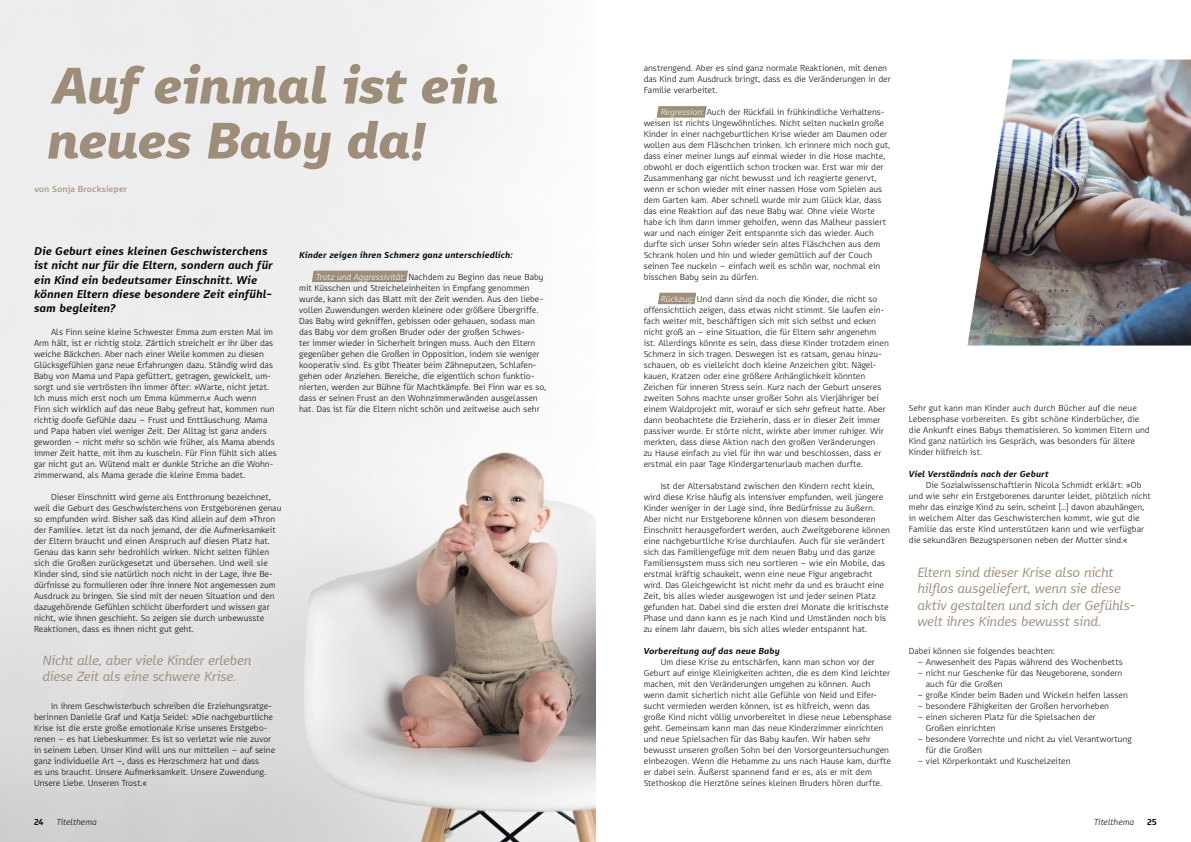
<style>
.page{position:relative;width:1191px;height:842px;background:#fff}
.page>*{position:absolute;margin:0;border:0;box-sizing:border-box;transform-origin:0 0}
.t1{font:italic 900 50px/55px "Karbid Pro";letter-spacing:-.015em;color:#9e8d79}
.t2{font:italic 13px/16.5px "Karbid Pro";letter-spacing:-.015em;color:#9e8d79}
.t3{font:italic 700 11px/14.2px "Karbid Text Pro";letter-spacing:.005em;color:#000}
.t4{font:300 8.5px/11px "Karbid Text Pro";color:#000}
.t5{font:italic 700 8.5px "Karbid Text Pro";letter-spacing:.015em;color:#000}
.t6{font:italic 300 8.5px "Karbid Text Pro";color:#000}
.t7{font:500 8.5px "Karbid Text Pro";letter-spacing:.015em;color:#9e8d79}
.t8{font:700 8.5px "Karbid Text Pro";color:#000}
.s1{font-style:italic;color:#fff}
</style>
<div class="page">
<img style="left:0;top:0;width:595px;height:842px">
<svg style="left:656px;top:106px;width:50px;height:12px"></svg>
<svg style="left:658px;top:293px;width:38px;height:11px"></svg>
<img style="left:967px;top:60px;width:224px;height:286px">
<svg style="left:312px;top:271px;width:96px;height:11px"></svg>
<h1 class="t1" style="left:46px;top:57px;width:453px">Auf einmal ist ein neues Baby da!</h1>
<p class="t7" style="left:34px;top:183px;width:94px">von Sonja Brocksieper</p>
<p class="t3" style="left:34px;top:244px;width:240px">Die Geburt eines kleinen Geschwisterchens ist nicht nur für die Eltern, sondern auch für ein Kind ein bedeutsamer Einschnitt. Wie können Eltern diese besondere Zeit einfühl&shy;sam begleiten?</p>
<p class="t4" style="left:34px;top:326px;width:244px;text-indent:17px">Als Finn seine kleine Schwester Emma zum ersten Mal im Arm hält, ist er richtig stolz. Zärtlich streichelt er ihr über das weiche Bäckchen. Aber nach einer Weile kommen zu diesen Glücksgefühlen ganz neue Erfahrungen dazu. Ständig wird das Baby von Mama und Papa gefüttert, getragen, gewickelt, um&shy;sorgt und sie vertrösten ihn immer öfter: »Warte, nicht jetzt.<br>Ich muss mich erst noch um Emma kümmern.« Auch wenn<br>Finn sich wirklich auf das neue Baby gefreut hat, kommen nun richtig doofe Gefühle dazu – Frust und Enttäuschung. Mama und Papa haben viel weniger Zeit. Der Alltag ist ganz anders geworden – nicht mehr so schön wie früher, als Mama abends immer Zeit hatte, mit ihm zu kuscheln. Für Finn fühlt sich alles gar nicht gut an. Wütend malt er dunkle Striche an die Wohn&shy;zimmerwand, als Mama gerade die kleine Emma badet.</p>
<p class="t4" style="left:34px;top:491px;width:249px;text-indent:17px">Dieser Einschnitt wird gerne als Entthronung bezeichnet, weil die Geburt des Geschwisterchens von Erstgeborenen genau so empfunden wird. Bisher saß das Kind allein auf dem »Thron der Familie«. Jetzt ist da noch jemand, der die Aufmerksamkeit der Eltern braucht und einen Anspruch auf diesen Platz hat.<br>Genau das kann sehr bedrohlich wirken. Nicht selten fühlen sich die Großen zurückgesetzt und übersehen. Und weil sie Kinder sind, sind sie natürlich noch nicht in der Lage, ihre Be&shy;dürfnisse zu formulieren oder ihre innere Not angemessen zum Ausdruck zu bringen. Sie sind mit der neuen Situation und den dazugehörende Gefühlen schlicht überfordert und wissen gar nicht, wie ihnen geschieht. So zeigen sie durch unbewusste Reaktionen, dass es ihnen nicht gut geht.</p>
<h2 class="t2" style="left:43px;top:651px;width:210px">Nicht alle, aber viele Kinder erleben diese Zeit als eine schwere Krise.</h2>
<p class="t4" style="left:34px;top:700px;width:243px;text-indent:17px">In ihrem Geschwisterbuch schreiben die Erziehungsratge&shy;berinnen Danielle Graf und Katja Seidel: »Die nachgeburtliche Krise ist die erste große emotionale Krise unseres Erstgebo&shy;renen – es hat Liebeskummer. Es ist so verletzt wie nie zuvor in seinem Leben. Unser Kind will uns nur mitteilen – auf seine ganz individuelle Art –, dass es Herzschmerz hat und dass<br>es uns braucht. Unsere Aufmerksamkeit. Unsere Zuwendung.<br>Unsere Liebe. Unseren Trost.«</p>
<p class="t5" style="left:299px;top:249px;width:215px">Kinder zeigen ihren Schmerz ganz unterschiedlich:</p>
<p class="t4" style="left:299px;top:271px;width:249px;text-indent:17px"><span class="s1">Trotz und Aggressivität:</span> Nachdem zu Beginn das neue Baby mit Küsschen und Streicheleinheiten in Empfang genommen wurde, kann sich das Blatt mit der Zeit wenden. Aus den liebe&shy;vollen Zuwendungen werden kleinere oder größere Übergriffe.<br>Das Baby wird gekniffen, gebissen oder gehauen, sodass man das Baby vor dem großen Bruder oder der großen Schwes-<br>ter immer wieder in Sicherheit bringen muss. Auch den Eltern gegenüber gehen die Großen in Opposition, indem sie weniger kooperativ sind. Es gibt Theater beim Zähneputzen, Schlafen&shy;gehen oder Anziehen. Bereiche, die eigentlich schon funktio&shy;nierten, werden zur Bühne für Machtkämpfe. Bei Finn war es so, dass er seinen Frust an den Wohnzimmerwänden ausgelassen hat. Das ist für die Eltern nicht schön und zeitweise auch sehr</p>
<p class="t4" style="left:643px;top:62px;width:248px">anstrengend. Aber es sind ganz normale Reaktionen, mit denen das Kind zum Ausdruck bringt, dass es die Veränderungen in der<br>Familie verarbeitet.</p>
<p class="t4" style="left:643px;top:106px;width:248px;text-indent:17px"><span class="s1">Regression:</span> Auch der Rückfall in frühkindliche Verhaltens&shy;weisen ist nichts Ungewöhnliches. Nicht selten nuckeln große Kinder in einer nachgeburtlichen Krise wieder am Daumen oder wollen aus dem Fläschchen trinken. Ich erinnere mich noch gut, dass einer meiner Jungs auf einmal wieder in die Hose machte, obwohl er doch eigentlich schon trocken war. Erst war mir der Zusammenhang gar nicht bewusst und ich reagierte genervt, wenn er schon wieder mit einer nassen Hose vom Spielen aus dem Garten kam. Aber schnell wurde mir zum Glück klar, dass das eine Reaktion auf das neue Baby war. Ohne viele Worte habe ich ihm dann immer geholfen, wenn das Malheur passiert war und nach einiger Zeit entspannte sich das wieder. Auch durfte sich unser Sohn wieder sein altes Fläschchen aus dem Schrank holen und hin und wieder gemütlich auf der Couch seinen Tee nuckeln – einfach weil es schön war, nochmal ein bisschen Baby sein zu dürfen.</p>
<p class="t4" style="left:643px;top:293px;width:247px;text-indent:17px"><span class="s1">Rückzug:</span> Und dann sind da noch die Kinder, die nicht so offensichtlich zeigen, dass etwas nicht stimmt. Sie laufen ein&shy;fach weiter mit, beschäftigen sich mit sich selbst und ecken nicht groß an – eine Situation, die für Eltern sehr angenehm ist. Allerdings könnte es sein, dass diese Kinder trotzdem einen Schmerz in sich tragen. Deswegen ist es ratsam, genau hinzu&shy;schauen, ob es vielleicht doch kleine Anzeichen gibt: Nägel&shy;kauen, Kratzen oder eine größere Anhänglichkeit könnten Zeichen für inneren Stress sein. Kurz nach der Geburt unseres zweiten Sohns machte unser großer Sohn als Vierjähriger bei einem Waldprojekt mit, worauf er sich sehr gefreut hatte. Aber dann beobachtete die Erzieherin, dass er in dieser Zeit immer passiver wurde. Er störte nicht, wirkte aber immer ruhiger. Wir merkten, dass diese Aktion nach den großen Veränderungen<br>zu Hause einfach zu viel für ihn war und beschlossen, dass er erstmal ein paar Tage Kindergartenurlaub machen durfte.</p>
<p class="t4" style="left:643px;top:480px;width:248px;text-indent:17px">Ist der Altersabstand zwischen den Kindern recht klein, wird diese Krise häufig als intensiver empfunden, weil jüngere Kinder weniger in der Lage sind, ihre Bedürfnisse zu äußern.<br>Aber nicht nur Erstgeborene können von diesem besonderen Einschnitt herausgefordert werden, auch Zweitgeborene können eine nachgeburtliche Krise durchlaufen. Auch für sie verändert sich das Familiengefüge mit dem neuen Baby und das ganze Familiensystem muss sich neu sortieren – wie ein Mobile, das erstmal kräftig schaukelt, wenn eine neue Figur angebracht wird. Das Gleichgewicht ist nicht mehr da und es braucht eine Zeit, bis alles wieder ausgewogen ist und jeder seinen Platz gefunden hat. Dabei sind die ersten drei Monate die kritischste Phase und dann kann es je nach Kind und Umständen noch bis zu einem Jahr dauern, bis sich alles wieder entspannt hat.</p>
<p class="t5" style="left:643px;top:645px;width:138px">Vorbereitung auf das neue Baby</p>
<p class="t4" style="left:643px;top:656px;width:249px;text-indent:17px">Um diese Krise zu entschärfen, kann man schon vor der Geburt auf einige Kleinigkeiten achten, die es dem Kind leichter machen, mit den Veränderungen umgehen zu können. Auch wenn damit sicherlich nicht alle Gefühle von Neid und Eifer&shy;sucht vermieden werden können, ist es hilfreich, wenn das große Kind nicht völlig unvorbereitet in diese neue Lebensphase geht. Gemeinsam kann man das neue Kinderzimmer einrichten und neue Spielsachen für das Baby kaufen. Wir haben sehr bewusst unseren großen Sohn bei den Vorsorgeuntersuchungen einbezogen. Wenn die Hebamme zu uns nach Hause kam, durfte er dabei sein. Äußerst spannend fand er es, als er mit dem Stethoskop die Herztöne seines kleinen Bruders hören durfte.</p>
<p class="t4" style="left:909px;top:403px;width:242px">Sehr gut kann man Kinder auch durch Bücher auf die neue Lebensphase vorbereiten. Es gibt schöne Kinderbücher, die die Ankunft eines Babys thematisieren. So kommen Eltern und Kind ganz natürlich ins Gespräch, was besonders für ältere Kinder hilfreich ist.</p>
<p class="t5" style="left:909px;top:469px;width:141px">Viel Verständnis nach der Geburt</p>
<p class="t4" style="left:909px;top:480px;width:243px;text-indent:17px">Die Sozialwissenschaftlerin Nicola Schmidt erklärt: »Ob und wie sehr ein Erstgeborenes darunter leidet, plötzlich nicht mehr das einzige Kind zu sein, scheint […] davon abzuhängen, in welchem Alter das Geschwisterchen kommt, wie gut die Familie das erste Kind unterstützen kann und wie verfügbar die sekundären Bezugspersonen neben der Mutter sind.«</p>
<h2 class="t2" style="left:917px;top:563px;width:220px">Eltern sind dieser Krise also nicht hilflos ausgeliefert, wenn sie diese aktiv gestalten und sich der Gefühls&shy;welt ihres Kindes bewusst sind.</h2>
<p class="t4" style="left:909px;top:645px;width:148px">Dabei können sie folgendes beachten:</p>
<p class="t4" style="left:917px;top:656px;width:207px">– Anwesenheit des Papas während des Wochenbetts</p>
<p class="t4" style="left:926px;top:667px;width:198px;text-indent:-8px">– nicht nur Geschenke für das Neugeborene, sondern auch für die Großen</p>
<p class="t4" style="left:917px;top:689px;width:212px">– große Kinder beim Baden und Wickeln helfen lassen</p>
<p class="t4" style="left:917px;top:700px;width:193px">– besondere Fähigkeiten der Großen hervorheben</p>
<p class="t4" style="left:926px;top:711px;width:171px;text-indent:-8px">– einen sicheren Platz für die Spielsachen der<br>Großen einrichten</p>
<p class="t4" style="left:926px;top:733px;width:207px;text-indent:-8px">– besondere Vorrechte und nicht zu viel Verantwortung für die Großen</p>
<p class="t4" style="left:917px;top:755px;width:155px">– viel Körperkontakt und Kuschelzeiten</p>
<p class="t8" style="left:34px;top:816px;width:11px">24</p>
<p class="t6" style="left:57px;top:817px;width:42px">Titelthema</p>
<p class="t6" style="left:1094px;top:817px;width:42px">Titelthema</p>
<p class="t8" style="left:1147px;top:816px;width:11px">25</p>
</div>
